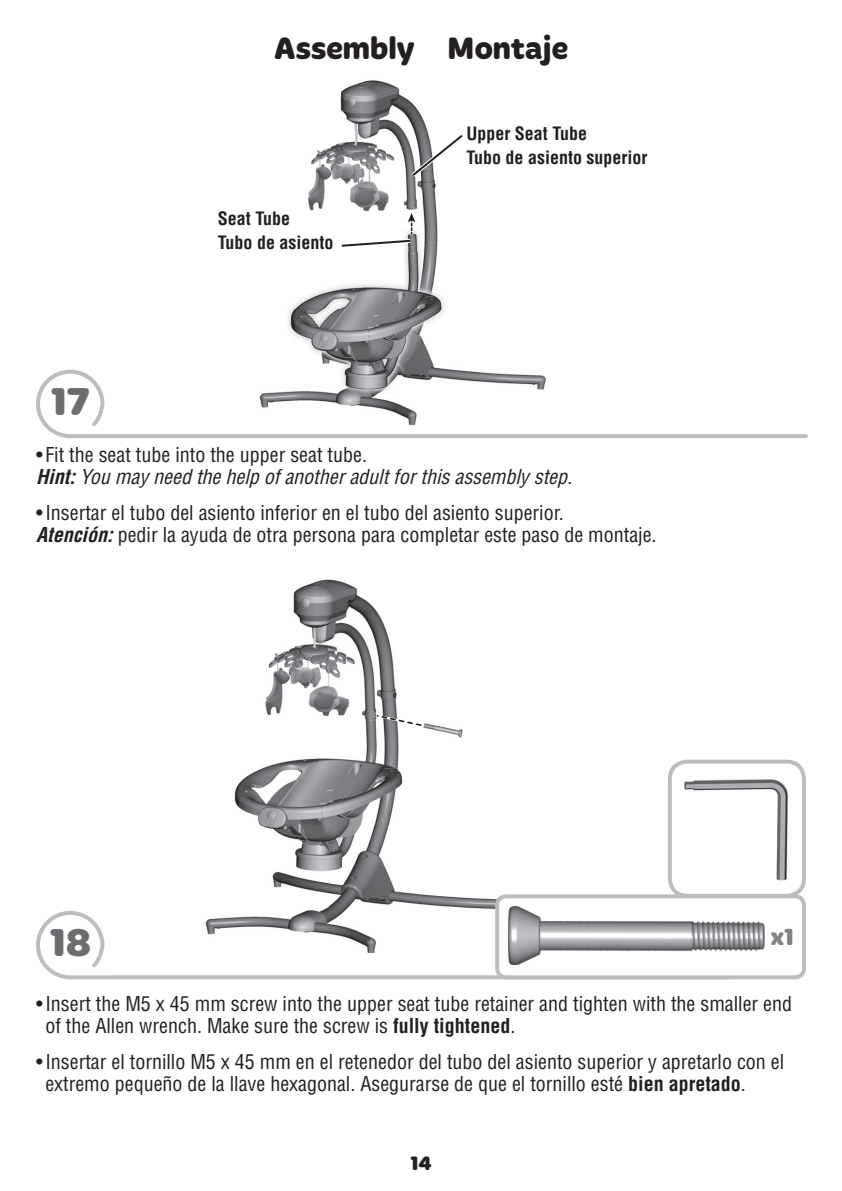
<style>
.page{position:relative;width:842px;height:1191px;background:#fff}
.page>*{position:absolute;margin:0;border:0;box-sizing:border-box;transform-origin:0 0}
.t1{font:700 40px "Merge Pro";color:#6c6d70}
.t2{font:700 32px "Merge Pro";color:#231f20}
.t3{font:700 24px "Merge Pro";color:#808285}
.t4{font:condensed 20px/22px "Helvetica LT Std";color:#231f20}
.t5{font:italic condensed 20px/22px "Helvetica LT Std";color:#231f20}
.t6{font:700 20px "Merge Pro";color:#231f20}
.t7{font:700 condensed 18px/24.4px "Helvetica LT Std";color:#231f20}
.s1{font-style:normal}
.s2{font-weight:700}
.s3{font-weight:700;font-style:italic}
</style>
<div class="page">
<img style="left:287px;top:80px;width:158px;height:288px">
<svg style="left:36px;top:368px;width:772px;height:70px"></svg>
<svg style="left:407px;top:130px;width:56px;height:51px"></svg>
<svg style="left:337px;top:210px;width:80px;height:40px"></svg>
<svg style="left:36px;top:911px;width:701px;height:69px"></svg>
<img style="left:198px;top:579px;width:298px;height:374px">
<svg style="left:375px;top:713px;width:48px;height:15px"></svg>
<div style="left:497px;top:896px;width:307px;height:81px;background:#fff;border-radius:9px"></div>
<div style="left:495px;top:894px;width:311px;height:85px;border:4px solid #bcbdc0;border-radius:9px"></div>
<img style="left:508px;top:906px;width:257px;height:58px">
<div style="left:668px;top:760px;width:138px;height:138px;border:4px solid #bcbdc0;border-radius:17px"></div>
<img style="left:684px;top:779px;width:104px;height:102px">
<h2 class="t2" style="left:274px;top:36px;width:296px">Assembly Montaje</h2>
<p class="t7" style="left:218px;top:208px;width:117px">Seat Tube<br>Tubo de asiento</p>
<p class="t7" style="left:466px;top:123px;width:183px">Upper Seat Tube<br>Tubo de asiento superior</p>
<h1 class="t1" style="left:50px;top:386px;width:41px">17</h1>
<p class="t5" style="left:36px;top:445px;width:542px"><span class="s1">• Fit the seat tube into the upper seat tube.<br></span><span class="s2">Hint:</span>You may need the help of anotheradultforthis assembly step.</p>
<p class="t4" style="left:36px;top:504px;width:622px">• Insertar el tubo del asiento inferior en el tubo del asiento superior.<br><span class="s3">Atención:</span>pedir la ayuda de otra persona para completar este paso de montaje.</p>
<h1 class="t1" style="left:49px;top:927px;width:44px">18</h1>
<p class="t4" style="left:45px;top:995px;width:748px;text-indent:-9px">• Insert the M5 x 45 mm screw into the upper seat tube retainer and tighten with the smaller end of the Allen wrench. Make sure the screw is <span class="s2">fully tightened</span>.</p>
<p class="t4" style="left:45px;top:1053px;width:740px;text-indent:-9px">• Insertar el tornillo M5 x 45 mm en el retenedor del tubo del asiento superior y apretarlo con el extremo pequeño de la llave hexagonal. Asegurarse de que el tornillo esté <span class="s2">bien apretado</span>.</p>
<p class="t3" style="left:770px;top:927px;width:25px">x1</p>
<p class="t6" style="left:410px;top:1155px;width:23px">14</p>
</div>
